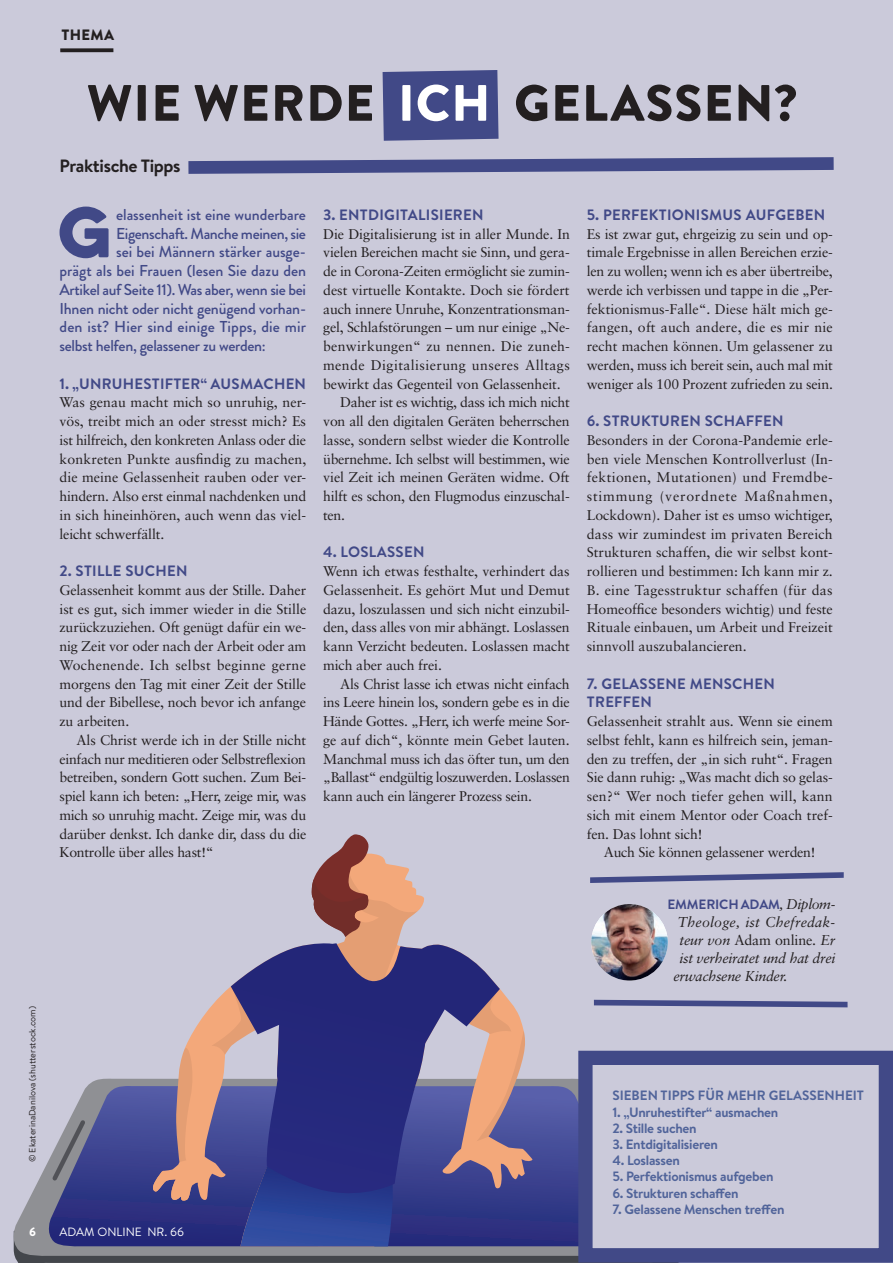
<style>
.page{position:relative;width:893px;height:1263px;background:#cbcada}
.page>*{position:absolute;margin:0;border:0;box-sizing:border-box;transform-origin:0 0}
.t1{font:63.9px "Eveleth Clean";color:#414987}
.t2{font:900 51px "Brandon Grotesque";letter-spacing:.02em;color:#231f20}
.t3{font:700 17.85px "Brandon Text";letter-spacing:-.02em;color:#231f20}
.t4{font:500 15.75px "Brandon Grotesque";letter-spacing:-.01em;color:#414987}
.t5{font:500 15.75px "Brandon Grotesque";letter-spacing:.01em;color:#414987}
.t6{font:700 15px/18.8px "Brandon Text";letter-spacing:.02em;color:#414987}
.t7{font:900 15px "Brandon Text";letter-spacing:.02em;color:#231f20}
.t8{font:italic 14.25px "Sabon";letter-spacing:-.02em;color:#231f20}
.t9{font:italic 14.25px "Sabon";letter-spacing:.01em;color:#231f20}
.t10{font:14.1px/18.8px "Sabon";letter-spacing:-.01em;color:#231f20;text-align:justify}
.t11{font:14.1px "Sabon";letter-spacing:.03em;color:#231f20}
.t12{font:14.1px "Sabon";letter-spacing:.02em;color:#231f20}
.t13{font:700 13.5px "Brandon Text";letter-spacing:-.02em;color:#51649a}
.t14{font:700 13.5px "Brandon Text";color:#51649a}
.t15{font:700 13.5px "Brandon Grotesque";letter-spacing:-.01em;color:#414987}
.t16{font:12px "Brandon Text";color:#fff}
.t17{font:900 12px "Brandon Text";color:#fff}
.t18{font:9px "Brandon Text";color:#231f20}
.s1{color:#fff}
.s2{font-family:"Sabon";font-weight:400;font-style:italic;font-size:14.25px;color:#231f20}
.s3{font-style:normal}
</style>
<div class="page">
<div style="left:383px;top:70px;width:116px;height:71px;background:#414987"></div>
<svg style="left:188px;top:157px;width:646px;height:17px"></svg>
<svg style="left:60px;top:48px;width:53px;height:4px"></svg>
<svg style="left:14px;top:834px;width:879px;height:429px"></svg>
<p class="t7" style="left:62px;top:24px;width:54px">THEMA</p>
<h2 class="t2" style="left:87px;top:67px;width:712px">WIE WERDE <span class="s1">ICH</span> GELASSEN?</h2>
<p class="t3" style="left:60px;top:153px;width:123px">Praktische Tipps</p>
<h1 class="t1" style="left:58px;top:183px;width:55px">G</h1>
<p class="t4" style="left:116px;top:203px;width:191px">elassenheit ist eine wunderbare</p>
<p class="t4" style="left:116px;top:222px;width:191px">Eigenschaft. Manche meinen, sie</p>
<p class="t4" style="left:116px;top:241px;width:191px">sei bei Männern stärker ausge-</p>
<p class="t4" style="left:60px;top:260px;width:248px">prägt als bei Frauen (lesen Sie dazu den</p>
<p class="t4" style="left:60px;top:278px;width:248px">Artikel auf Seite 11). Was aber, wenn sie bei</p>
<p class="t4" style="left:60px;top:297px;width:248px">Ihnen nicht oder nicht genügend vorhan-</p>
<p class="t5" style="left:60px;top:316px;width:248px">den ist? Hier sind einige Tipps, die mir</p>
<p class="t4" style="left:60px;top:335px;width:208px">selbst helfen, gelassener zu werden:</p>
<p class="t6" style="left:60px;top:374px;width:248px">1. „UNRUHESTIFTER“ AUSMACHEN</p>
<p class="t10" style="left:60px;top:393px;width:248px">Was genau macht mich so unruhig, ner&shy;vös, treibt mich an oder stresst mich? Es ist hilfreich, den konkreten Anlass oder die konkreten Punkte ausfindig zu machen, die meine Gelassenheit rauben oder ver&shy;hindern. Also erst einmal nachdenken und in sich hineinhören, auch wenn das viel&shy;leicht schwerfällt.</p>
<p class="t6" style="left:60px;top:561px;width:129px">2. STILLE SUCHEN</p>
<p class="t10" style="left:60px;top:580px;width:248px">Gelassenheit kommt aus der Stille. Daher ist es gut, sich immer wieder in die Stille zurückzuziehen. Oft genügt dafür ein we&shy;nig Zeit vor oder nach der Arbeit oder am Wochenende. Ich selbst beginne gerne morgens den Tag mit einer Zeit der Stille und der Bibellese, noch bevor ich anfange zu arbeiten.</p>
<p class="t10" style="left:60px;top:730px;width:248px;text-indent:17px">Als Christ werde ich in der Stille nicht einfach nur meditieren oder Selbstreflexion betreiben, sondern Gott suchen. Zum Bei&shy;spiel kann ich beten: „Herr, zeige mir, was mich so unruhig macht. Zeige mir, was du darüber denkst. Ich danke dir, dass du die Kontrolle über alles hast!“</p>
<p class="t6" style="left:323px;top:205px;width:162px">3. ENTDIGITALISIEREN</p>
<p class="t10" style="left:323px;top:224px;width:248px">Die Digitalisierung ist in aller Munde. In</p>
<p class="t10" style="left:323px;top:243px;width:248px">vielen Bereichen macht sie Sinn, und gera-</p>
<p class="t10" style="left:323px;top:262px;width:248px">de in Corona-Zeiten ermöglicht sie zumin-</p>
<p class="t10" style="left:323px;top:280px;width:248px">dest virtuelle Kontakte. Doch sie fördert</p>
<p class="t10" style="left:323px;top:299px;width:248px">auch innere Unruhe, Konzentrationsman-</p>
<p class="t10" style="left:323px;top:318px;width:248px">gel, Schlafstörungen – um nur einige „Ne-</p>
<p class="t12" style="left:323px;top:338px;width:248px">benwirkungen“ zu nennen. Die zuneh-</p>
<p class="t11" style="left:323px;top:356px;width:248px">mende Digitalisierung unseres Alltags</p>
<p class="t10" style="left:323px;top:374px;width:239px">bewirkt das Gegenteil von Gelassenheit.</p>
<p class="t10" style="left:340px;top:393px;width:231px">Daher ist es wichtig, dass ich mich nicht</p>
<p class="t10" style="left:323px;top:412px;width:248px">von all den digitalen Geräten beherrschen</p>
<p class="t10" style="left:323px;top:430px;width:248px">lasse, sondern selbst wieder die Kontrolle</p>
<p class="t10" style="left:323px;top:449px;width:248px">übernehme. Ich selbst will bestimmen, wie</p>
<p class="t10" style="left:323px;top:468px;width:248px">viel Zeit ich meinen Geräten widme. Oft</p>
<p class="t10" style="left:323px;top:487px;width:248px">hilft es schon, den Flugmodus einzuschal-</p>
<p class="t10" style="left:323px;top:505px;width:23px">ten.</p>
<p class="t6" style="left:323px;top:542px;width:103px">4. LOSLASSEN</p>
<p class="t10" style="left:323px;top:562px;width:248px">Wenn ich etwas festhalte, verhindert das Gelassenheit. Es gehört Mut und Demut dazu, loszulassen und sich nicht einzubil&shy;den, dass alles von mir abhängt. Loslassen kann Verzicht bedeuten. Loslassen macht mich aber auch frei.</p>
<p class="t10" style="left:323px;top:674px;width:248px;text-indent:17px">Als Christ lasse ich etwas nicht einfach ins Leere hinein los, sondern gebe es in die Hände Gottes. „Herr, ich werfe meine Sor&shy;ge auf dich“, könnte mein Gebet lauten.<br>Manchmal muss ich das öfter tun, um den „Ballast“ endgültig loszuwerden. Loslassen kann auch ein längerer Prozess sein.</p>
<p class="t18" style="left:26px;top:1162px;width:157px;rotate:-90deg">© EkaterinaDanilova (shutterstock.com)</p>
<p class="t17" style="left:29px;top:1223px;width:8px">6</p>
<p class="t16" style="left:60px;top:1223px;width:126px">ADAM ONLINE NR. 66</p>
<p class="t6" style="left:587px;top:205px;width:240px">5. PERFEKTIONISMUS AUFGEBEN</p>
<p class="t10" style="left:587px;top:224px;width:248px">Es ist zwar gut, ehrgeizig zu sein und op&shy;timale Ergebnisse in allen Bereichen erzie&shy;len zu wollen; wenn ich es aber übertreibe, werde ich verbissen und tappe in die „Per&shy;fektionismus-Falle“. Diese hält mich ge&shy;fangen, oft auch andere, die es mir nie recht machen können. Um gelassener zu werden, muss ich bereit sein, auch mal mit weniger als 100 Prozent zufrieden zu sein.</p>
<p class="t6" style="left:587px;top:411px;width:198px">6. STRUKTUREN SCHAFFEN</p>
<p class="t10" style="left:587px;top:430px;width:248px">Besonders in der Corona-Pandemie erle&shy;ben viele Menschen Kontrollverlust (In&shy;fektionen, Mutationen) und Fremdbe&shy;stimmung (verordnete Maßnahmen, Lockdown). Daher ist es umso wichtiger, dass wir zumindest im privaten Bereich Strukturen schaffen, die wir selbst kont&shy;rollieren und bestimmen: Ich kann mir z.<br>B. eine Tagesstruktur schaffen (für das Homeoffice besonders wichtig) und feste Rituale einbauen, um Arbeit und Freizeit sinnvoll auszubalancieren.</p>
<p class="t6" style="left:587px;top:674px;width:190px">7. GELASSENE MENSCHEN<br>TREFFEN</p>
<p class="t10" style="left:587px;top:712px;width:248px">Gelassenheit strahlt aus. Wenn sie einem selbst fehlt, kann es hilfreich sein, jeman&shy;den zu treffen, der „in sich ruht“. Fragen Sie dann ruhig: „Was macht dich so gelas&shy;sen?“ Wer noch tiefer gehen will, kann sich mit einem Mentor oder Coach tref&shy;fen. Das lohnt sich!</p>
<p class="t10" style="left:604px;top:843px;width:213px">Auch Sie können gelassener werden!</p>
<p class="t15" style="left:667px;top:895px;width:169px">EMMERICH ADAM<span class="s2">, Diplom-</span></p>
<p class="t9" style="left:678px;top:913px;width:159px">Theologe, ist Chefredak-</p>
<p class="t8" style="left:679px;top:931px;width:157px">teur von <span class="s3">Adam online</span>. Er</p>
<p class="t8" style="left:679px;top:949px;width:157px">ist verheiratet und hat drei</p>
<p class="t8" style="left:673px;top:967px;width:115px">erwachsene Kinder.</p>
<p class="t14" style="left:612px;top:1086px;width:253px">SIEBEN TIPPS FÜR MEHR GELASSENHEIT</p>
<p class="t13" style="left:612px;top:1102px;width:168px">1. „Unruhestifter“ ausmachen</p>
<p class="t13" style="left:612px;top:1119px;width:86px">2. Stille suchen</p>
<p class="t13" style="left:612px;top:1135px;width:107px">3. Entdigitalisieren</p>
<p class="t13" style="left:612px;top:1151px;width:69px">4. Loslassen</p>
<p class="t13" style="left:612px;top:1167px;width:163px">5. Perfektionismus aufgeben</p>
<p class="t13" style="left:612px;top:1183px;width:128px">6. Strukturen schaffen</p>
<p class="t13" style="left:612px;top:1200px;width:174px">7. Gelassene Menschen treffen</p>
</div>
